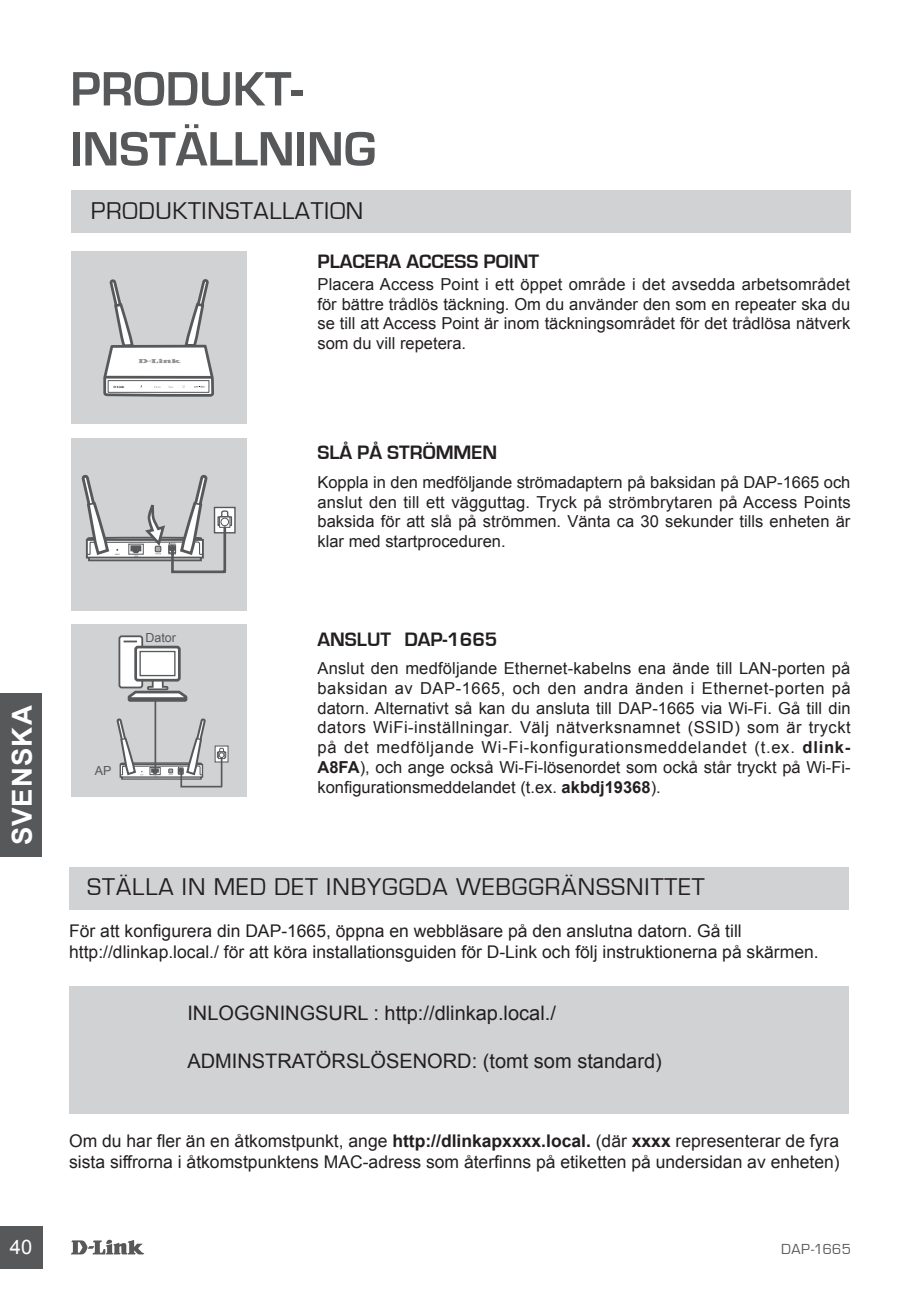
<style>
.page{position:relative;width:922px;height:1297px;background:#fff}
.page>*{position:absolute;margin:0;border:0;box-sizing:border-box;transform-origin:0 0}
.t1{font:700 50px/60px "Eurostile";color:#57585a}
.t2{font:700 27.5px "Arial";letter-spacing:.04em;color:#fff}
.t3{font:25px "Eurostile";letter-spacing:.04em;color:#231f20}
.t4{font:20px "Arial";color:#231f20}
.t5{font:700 20px "Eurostile";color:#231f20}
.t6{font:20px "Arial";color:#fff}
.t7{font:17.5px/21px "Arial";color:#231f20}
.t8{font:16.5px/19.8px "Arial";color:#231f20;text-align:justify}
.t9{font:15px "Eurostile";letter-spacing:.03em;color:#57585a}
.t10{font:12.5px "Arial";color:#57585a}
.s1{font-weight:700}
</style>
<div class="page">
<svg style="left:71px;top:1239px;width:73px;height:15px"></svg>
<div style="left:0;top:1226px;width:43px;height:43px;background:#57585a"></div>
<div style="left:0;top:693px;width:42px;height:164px;background:#57585a"></div>
<div style="left:71px;top:438px;width:175px;height:172px;background:#d1d2d4"></div>
<div style="left:71px;top:190px;width:779px;height:43px;background:#d1d2d4"></div>
<div style="left:71px;top:624px;width:175px;height:172px;background:#d1d2d4"></div>
<div style="left:71px;top:252px;width:175px;height:172px;background:#d1d2d4"></div>
<svg style="left:118px;top:635px;width:70px;height:68px"></svg>
<svg style="left:226px;top:746px;width:2px;height:16px"></svg>
<svg style="left:103px;top:279px;width:111px;height:118px"></svg>
<svg style="left:233px;top:507px;width:2px;height:26px"></svg>
<svg style="left:81px;top:474px;width:152px;height:100px"></svg>
<svg style="left:116px;top:717px;width:110px;height:71px"></svg>
<hr style="left:154px;top:701px;width:2px;height:68px;background:#57585a">
<div style="left:69px;top:867px;width:779px;height:43px;background:#d1d2d4"></div>
<div style="left:69px;top:986px;width:779px;height:127px;background:#d1d2d4"></div>
<h1 class="t1" style="left:70px;top:60px;width:307px">PRODUKT-<br>INSTÄLLNING</h1>
<h3 class="t3" style="left:91px;top:198px;width:112px">PRODUKTINST</h3>
<h3 class="t3" style="left:253px;top:198px;width:71px">ALLATION</h3>
<p class="t5" style="left:317px;top:251px;width:223px">PLACERA ACCESS POINT</p>
<p class="t8" style="left:317px;top:274px;width:534px">Placera Access Point i ett öppet område i det avsedda arbetsområdet för bättre trådlös täckning. Om du använder den som en repeater ska du se till att Access Point är inom täckningsområdet för det trådlösa nätverk som du vill repetera.</p>
<h2 class="t2" style="left:4px;top:845px;width:142px;rotate:-90deg">SVENSKA</h2>
<p class="t10" style="left:145px;top:629px;width:32px">Dator</p>
<p class="t10" style="left:95px;top:762px;width:18px">AP</p>
<p class="t5" style="left:317px;top:442px;width:181px">SLÅ PÅ STRÖMMEN</p>
<p class="t8" style="left:317px;top:472px;width:534px">Koppla in den medföljande strömadaptern på baksidan på DAP-1665 och anslut den till ett vägguttag. Tryck på strömbrytaren på Access Points baksida för att slå på strömmen. Vänta ca 30 sekunder tills enheten är klar med startproceduren.</p>
<p class="t5" style="left:317px;top:628px;width:181px">ANSLUT DAP-1665</p>
<p class="t8" style="left:317px;top:658px;width:534px">Anslut den medföljande Ethernet-kabelns ena ände till LAN-porten på baksidan av DAP-1665, och den andra änden i Ethernet-porten på datorn. Alternativt så kan du ansluta till DAP-1665 via Wi-Fi. Gå till din dators WiFi-inställningar. Välj nätverksnamnet (SSID) som är tryckt på det medföljande Wi-Fi-konfigurationsmeddelandet (t.ex. <span class="s1">dlink-A8FA</span>), och ange också Wi-Fi-lösenordet som ockå står tryckt på Wi-Fi&shy;konfigurationsmeddelandet (t.ex. <span class="s1">akbdj19368</span>).</p>
<h3 class="t3" style="left:87px;top:874px;width:506px">STÄLLA IN MED DET IN BYGGDA WEBGGRÄNSSNITTET</h3>
<p class="t7" style="left:69px;top:920px;width:750px">För att konfigurera din DAP-1665, öppna en webbläsare på den anslutna datorn. Gå till http://dlinkap.local./ för att köra installationsguiden för D-Link och följ instruktionerna på skärmen.</p>
<p class="t4" style="left:187px;top:1000px;width:370px">INLOGGNINGSURL : http://dlinkap.local./</p>
<p class="t4" style="left:187px;top:1048px;width:476px">ADMINSTRATÖRSLÖSENORD: (tomt som standard)</p>
<p class="t7" style="left:69px;top:1131px;width:772px">Om du har fler än en åtkomstpunkt, ange <span class="s1">http://dlinkapxxxx.local.</span> (där <span class="s1">xxxx</span> representerar de fyra sista siffrorna i åtkomstpunktens MAC-adress som återfinns på etiketten på undersidan av enheten)</p>
<p class="t6" style="left:10px;top:1234px;width:24px">40</p>
<p class="t9" style="left:780px;top:1241px;width:71px">DAP-1665</p>
</div>
